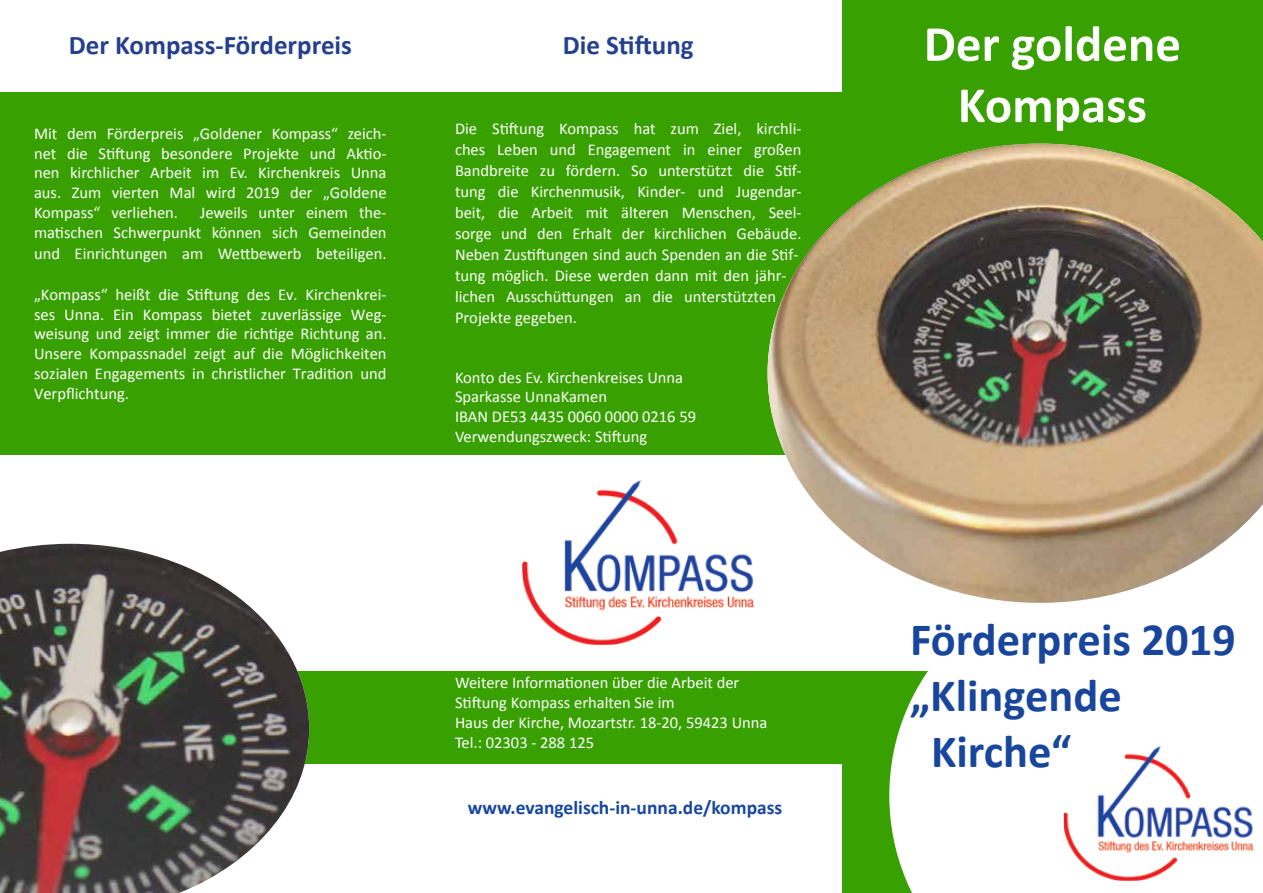
<style>
.page{position:relative;width:1263px;height:893px;background:#38a000}
.page>*{position:absolute;margin:0;border:0;box-sizing:border-box;transform-origin:0 0}
.t1{font:700 51px/61.2px "Calibri";color:#fff;text-align:center}
.t2{font:700 46.5px "Calibri";color:#18469d}
.t3{font:700 27px "Calibri";color:#25408f}
.t4{font:700 19.5px "Calibri";color:#17479e}
.t5{font:16.5px/19.8px "Calibri";color:#fff}
</style>
<div class="page">
<div style="left:0;top:764px;width:842px;height:129px;background:#fff"></div>
<div style="left:889px;top:670px;width:374px;height:223px;background:#fff"></div>
<img style="left:1064px;top:746px;width:191px;height:135px">
<div style="left:0;top:0;width:842px;height:91px;background:#fff"></div>
<div style="left:421px;top:455px;width:842px;height:215px;background:#fff"></div>
<img style="left:767px;top:144px;width:496px;height:459px">
<img style="left:522px;top:481px;width:232px;height:164px">
<div style="left:0;top:455px;width:421px;height:215px;background:#fff"></div>
<img style="left:0;top:544px;width:309px;height:349px">
<h3 class="t3" style="left:69px;top:29px;width:285px">Der Kompass-Förderpreis</h3>
<p class="t5" style="left:34px;top:123px;width:354px;text-align:justify">Mit dem Förderpreis „Goldener Kompass“ zeich&shy;net die Stiftung besondere Projekte und Aktio&shy;nen kirchlicher Arbeit im Ev. Kirchenkreis Unna aus. Zum vierten Mal wird 2019 der „Goldene Kompass“ verliehen.</p>
<p class="t5" style="left:34px;top:202px;width:354px;line-height:20.4px;text-align:justify;text-indent:166px">Jeweils unter einem the&shy;matischen Schwerpunkt können sich Gemeinden und Einrichtungen am Wettbewerb beteiligen.</p>
<p class="t5" style="left:34px;top:284px;width:354px;text-align:justify">„Kompass“ heißt die Stiftung des Ev. Kirchenkrei&shy;ses Unna. Ein Kompass bietet zuverlässige Weg&shy;weisung und zeigt immer die richtige Richtung an.<br>Unsere Kompassnadel zeigt auf die Möglichkeiten sozialen Engagements in christlicher Tradition und Verpflichtung.</p>
<h3 class="t3" style="left:563px;top:28px;width:132px">Die Stiftung</h3>
<p class="t5" style="left:455px;top:117px;width:348px;line-height:21px">Die Stiftung Kompass hat zum Ziel, kirchli&shy;ches Leben und Engagement in einer großen Bandbreite zu fördern. So unterstützt die Stif&shy;tung die Kirchenmusik, Kinder- und Jugendar&shy;beit, die Arbeit mit älteren Menschen, Seel&shy;sorge und den Erhalt der kirchlichen Gebäude.<br>Neben Zustiftungen sind auch Spenden an die Stif&shy;tung möglich. Diese werden dann mit den jähr&shy;lichen Ausschüttungen an die unterstützten Projekte gegeben.</p>
<p class="t5" style="left:455px;top:366px;width:243px">Konto des Ev. Kirchenkreises Unna<br>Sparkasse UnnaKamen<br>IBAN DE53 4435 0060 0000 0216 59<br>Verwendungszweck: Stiftung</p>
<p class="t5" style="left:455px;top:672px;width:314px">Weitere Informationen über die Arbeit der Stiftung Kompass erhalten Sie im<br>Haus der Kirche, Mozartstr. 18-20, 59423 Unna Tel.: 02303 - 288 125</p>
<p class="t4" style="left:468px;top:796px;width:316px">www.evangelisch-in-unna.de/kompass</p>
<h1 class="t1" style="left:924px;top:11px;width:259px">Der goldene<br>Kompass</h1>
<h2 class="t2" style="left:910px;top:611px;width:327px">Förderpreis 2019</h2>
<h2 class="t2" style="left:910px;top:667px;width:213px">„Klingende</h2>
<h2 class="t2" style="left:931px;top:723px;width:142px">Kirche“</h2>
</div>
